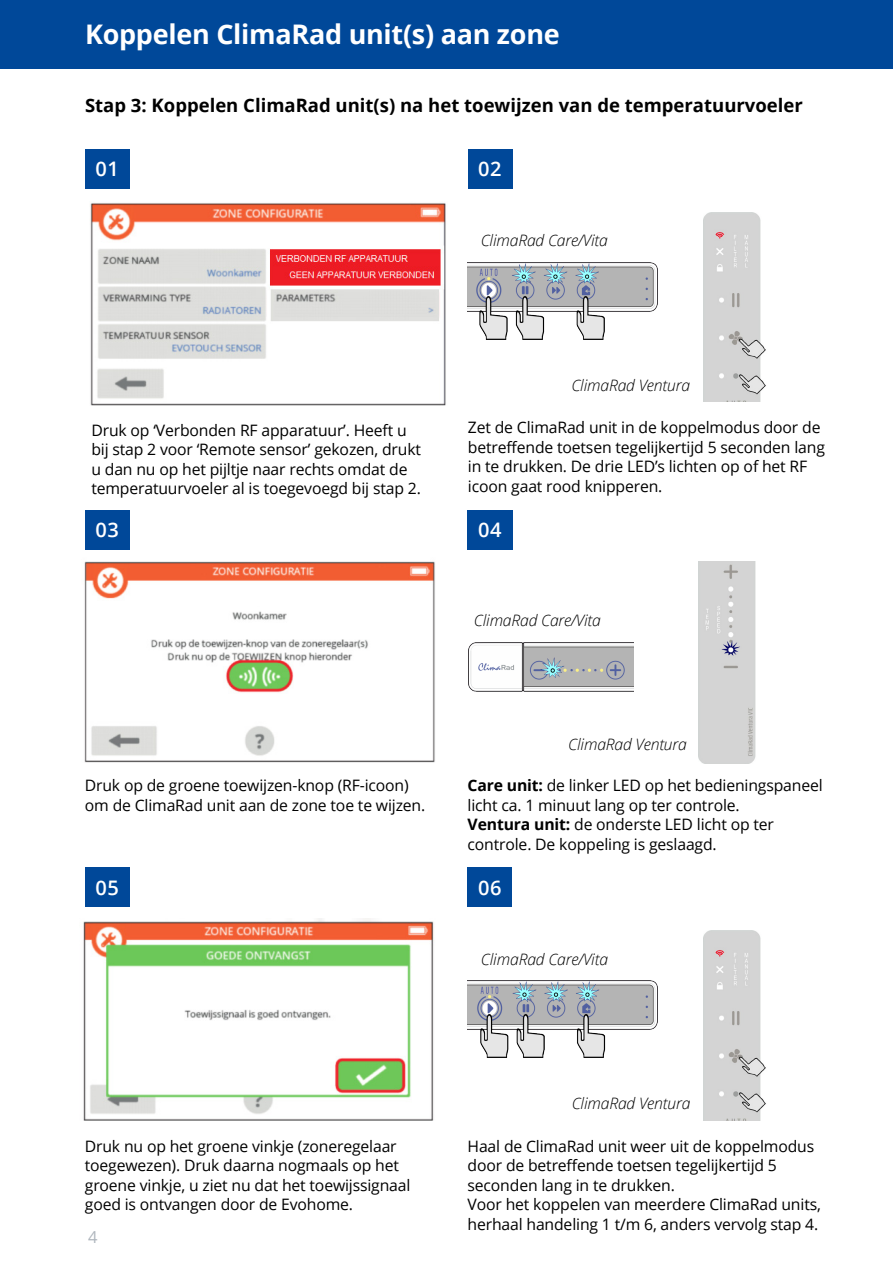
<style>
.page{position:relative;width:893px;height:1263px;background:#fff}
.page>*{position:absolute;margin:0;border:0;box-sizing:border-box;transform-origin:0 0}
.Kop{font:700 27px "Open Sans";letter-spacing:-.01em;color:#fff}
.stapnummer{font:600 20.1px "Open Sans";letter-spacing:.03em;color:#fff}
.Intro{font:700 18.45px "Open Sans";color:#000}
.t1{font:16.5px "Open Sans";color:#afb6bd}
.Intro-2{font:15.75px/19.5px "Open Sans";letter-spacing:-.01em;color:#000}
.Intro-3{font:italic 300 15.75px "Open Sans";letter-spacing:-.01em;color:#000}
.s1{font-weight:700}
</style>
<div class="page">
<div style="left:85px;top:867px;width:44px;height:40px;background:#004899"></div>
<div style="left:468px;top:867px;width:44px;height:40px;background:#004899"></div>
<img style="left:84px;top:561px;width:351px;height:201px">
<img style="left:83px;top:918px;width:351px;height:202px">
<img style="left:468px;top:643px;width:165px;height:49px">
<img style="left:699px;top:561px;width:57px;height:202px">
<img style="left:468px;top:981px;width:189px;height:76px">
<img style="left:703px;top:931px;width:63px;height:189px">
<div style="left:0;top:0;width:893px;height:68px;background:#004899"></div>
<img style="left:467px;top:262px;width:190px;height:77px">
<div style="left:85px;top:149px;width:45px;height:40px;background:#004899"></div>
<div style="left:468px;top:149px;width:44px;height:40px;background:#004899"></div>
<div style="left:85px;top:510px;width:45px;height:39px;background:#004899"></div>
<div style="left:468px;top:510px;width:44px;height:39px;background:#004899"></div>
<img style="left:90px;top:202px;width:356px;height:204px">
<img style="left:703px;top:212px;width:63px;height:190px">
<div style="left:268px;top:324px;width:172px;height:39px;background:#fff"></div>
<p class="Kop" style="left:85px;top:15px;width:476px">Koppelen ClimaRad unit(s) aan zone</p>
<p class="Intro" style="left:85px;top:92px;width:719px">Stap 3: Koppelen ClimaRad unit(s) na het toewijzen van de temperatuurvoeler</p>
<p class="stapnummer" style="left:96px;top:155px;width:25px">01</p>
<p class="stapnummer" style="left:478px;top:155px;width:25px">02</p>
<p class="Intro-3" style="left:481px;top:230px;width:129px">ClimaRad Care/Vita</p>
<p class="Intro-2" style="left:91px;top:420px;width:331px">Druk op ‘Verbonden RF apparatuur’. Heeft u bij stap 2 voor ‘Remote sensor’ gekozen, drukt u dan nu op het pijltje naar rechts omdat de temperatuurvoeler al is toegevoegd bij stap 2.</p>
<p class="Intro-3" style="left:571px;top:374px;width:120px">ClimaRad Ventura</p>
<p class="Intro-2" style="left:468px;top:417px;width:359px">Zet de ClimaRad unit in de koppelmodus door de betreffende toetsen tegelijkertijd 5 seconden lang in te drukken. De drie LED’s lichten op of het RF icoon gaat rood knipperen.</p>
<p class="stapnummer" style="left:96px;top:516px;width:25px">03</p>
<p class="stapnummer" style="left:478px;top:516px;width:25px">04</p>
<p class="stapnummer" style="left:107px;top:516px;width:13px">7</p>
<p class="stapnummer" style="left:490px;top:516px;width:13px">8</p>
<p class="Intro-3" style="left:474px;top:610px;width:129px">ClimaRad Care/Vita</p>
<p class="Intro-2" style="left:85px;top:775px;width:342px">Druk op de groene toewijzen-knop (RF-icoon) om de ClimaRad unit aan de zone toe te wijzen.</p>
<p class="Intro-3" style="left:568px;top:733px;width:120px">ClimaRad Ventura</p>
<p class="Intro-2" style="left:468px;top:775px;width:357px"><span class="s1">Care unit:</span> de linker LED op het bedieningspaneel licht ca. 1 minuut lang op ter controle.</p>
<p class="Intro-2" style="left:468px;top:814px;width:308px"><span class="s1">Ventura unit:</span> de onderste LED licht op ter controle. De koppeling is geslaagd.</p>
<p class="stapnummer" style="left:95px;top:874px;width:25px">05</p>
<p class="stapnummer" style="left:478px;top:874px;width:25px">06</p>
<p class="Intro-3" style="left:481px;top:948px;width:129px">ClimaRad Care/Vita</p>
<p class="Intro-2" style="left:85px;top:1136px;width:327px">Druk nu op het groene vinkje (zoneregelaar toegewezen). Druk daarna nogmaals op het groene vinkje, u ziet nu dat het toewijssignaal goed is ontvangen door de Evohome.</p>
<p class="t1" style="left:88px;top:1225px;width:11px">4</p>
<p class="Intro-3" style="left:572px;top:1092px;width:120px">ClimaRad Ventura</p>
<p class="Intro-2" style="left:468px;top:1136px;width:348px">Haal de ClimaRad unit weer uit de koppelmodus door de betreffende toetsen tegelijkertijd 5 seconden lang in te drukken.</p>
<p class="Intro-2" style="left:468px;top:1194px;width:355px">Voor het koppelen van meerdere ClimaRad units, herhaal handeling 1 t/m 6, anders vervolg stap 4.</p>
</div>
